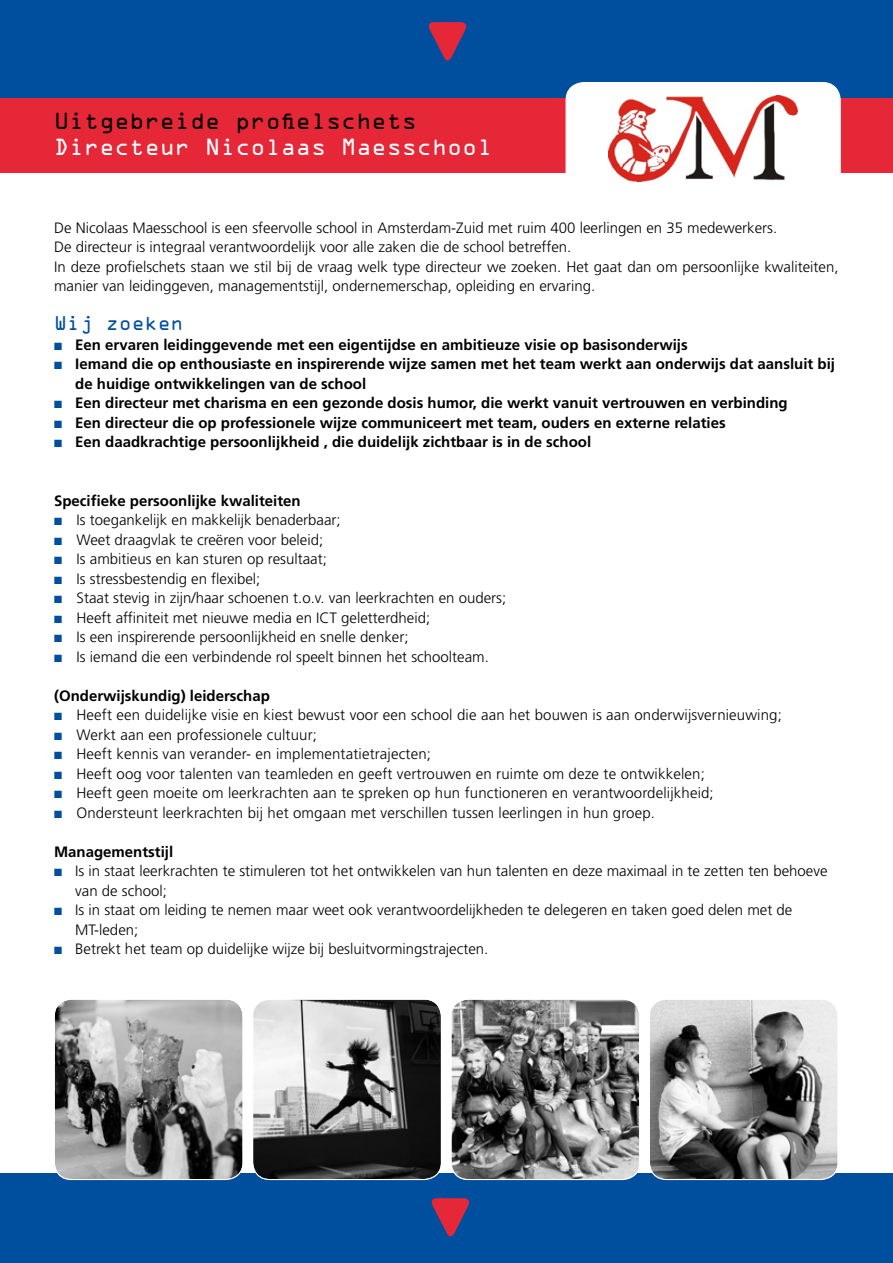
<style>
.page{position:relative;width:893px;height:1263px;background:#fff}
.page>*{position:absolute;margin:0;border:0;box-sizing:border-box;transform-origin:0 0}
.t1{font:21px "OCRA Std";color:#fff}
.t2{font:21px "OCRA Std";color:#000}
.t3{font:18px "OCRA Std";color:#004f9f}
.t4{font:300 15px/19.5px "Frutiger";color:#000}
.t5{font:700 15px/19.5px "Frutiger";color:#000}
.s1{color:#004f9f}
</style>
<div class="page">
<div style="left:0;top:98px;width:893px;height:74px;background:#e62737"></div>
<div style="left:0;top:0;width:893px;height:98px;background:#004f9f"></div>
<svg style="left:428px;top:22px;width:39px;height:39px"></svg>
<div style="left:0;top:1174px;width:893px;height:89px;background:#004f9f"></div>
<svg style="left:431px;top:1198px;width:39px;height:39px"></svg>
<div style="left:566px;top:83px;width:274px;height:111px;background:#fff;border-radius:18px"></div>
<div style="left:566px;top:82px;width:275px;height:112px;border:1px solid #fff;border-radius:18px"></div>
<img style="left:55px;top:1000px;width:188px;height:179px">
<div style="left:54px;top:998px;width:190px;height:182px;border:1px solid #fff;border-radius:17px"></div>
<img style="left:253px;top:1000px;width:188px;height:179px">
<div style="left:252px;top:998px;width:190px;height:182px;border:1px solid #fff;border-radius:17px"></div>
<img style="left:451px;top:1000px;width:188px;height:179px">
<div style="left:450px;top:998px;width:190px;height:182px;border:1px solid #fff;border-radius:17px"></div>
<img style="left:650px;top:1000px;width:188px;height:179px">
<div style="left:649px;top:998px;width:190px;height:182px;border:1px solid #fff;border-radius:17px"></div>
<img style="left:609px;top:95px;width:189px;height:86px">
<h1 class="t2" style="left:54px;top:112px;width:364px">Uitgebreide profielschets</h1>
<h1 class="t1" style="left:54px;top:137px;width:440px">Directeur Nicolaas Maesschool</h1>
<p class="t4" style="left:54px;top:218px;width:786px">De Nicolaas Maesschool is een sfeervolle school in Amsterdam-Zuid met ruim 400 leerlingen en 35 medewerkers.<br>De directeur is integraal verantwoordelijk voor alle zaken die de school betreffen.<br>In deze profielschets staan we stil bij de vraag welk type directeur we zoeken. Het gaat dan om persoonlijke kwaliteiten, manier van leidinggeven, managementstijl, ondernemerschap, opleiding en ervaring.</p>
<p class="t3" style="left:54px;top:315px;width:131px">Wij zoeken</p>
<p class="t5" style="left:54px;top:334px;width:635px"><span class="s1">■</span> Een ervaren leidinggevende met een eigentijdse en ambitieuze visie op basisonderwijs</p>
<p class="t5" style="left:75px;top:354px;width:761px;text-indent:-21px"><span class="s1">■</span> Iemand die op enthousiaste en inspirerende wijze samen met het team werkt aan onderwijs dat aansluit bij de huidige ontwikkelingen van de school</p>
<p class="t5" style="left:54px;top:393px;width:735px"><span class="s1">■</span> Een directeur met charisma en een gezonde dosis humor, die werkt vanuit vertrouwen en verbinding</p>
<p class="t5" style="left:54px;top:412px;width:673px"><span class="s1">■</span> Een directeur die op professionele wijze communiceert met team, ouders en externe relaties</p>
<p class="t5" style="left:54px;top:432px;width:539px"><span class="s1">■</span> Een daadkrachtige persoonlijkheid , die duidelijk zichtbaar is in de school</p>
<p class="t5" style="left:54px;top:490px;width:248px">Specifieke persoonlijke kwaliteiten</p>
<p class="t4" style="left:54px;top:510px;width:288px"><span class="s1">■</span> Is toegankelijk en makkelijk benaderbaar;</p>
<p class="t4" style="left:54px;top:530px;width:271px"><span class="s1">■</span> Weet draagvlak te creëren voor beleid;</p>
<p class="t4" style="left:54px;top:549px;width:274px"><span class="s1">■</span> Is ambitieus en kan sturen op resultaat;</p>
<p class="t4" style="left:54px;top:569px;width:208px"><span class="s1">■</span> Is stressbestendig en flexibel;</p>
<p class="t4" style="left:54px;top:588px;width:454px"><span class="s1">■</span> Staat stevig in zijn/haar schoenen t.o.v. van leerkrachten en ouders;</p>
<p class="t4" style="left:54px;top:608px;width:378px"><span class="s1">■</span> Heeft affiniteit met nieuwe media en ICT geletterdheid;</p>
<p class="t4" style="left:54px;top:627px;width:356px"><span class="s1">■</span> Is een inspirerende persoonlijkheid en snelle denker;</p>
<p class="t4" style="left:54px;top:647px;width:436px"><span class="s1">■</span> Is iemand die een verbindende rol speelt binnen het schoolteam.</p>
<p class="t5" style="left:54px;top:685px;width:217px">(Onderwijskundig) leiderschap</p>
<p class="t4" style="left:54px;top:705px;width:729px"><span class="s1">■</span> Heeft een duidelijke visie en kiest bewust voor een school die aan het bouwen is aan onderwijsvernieuwing;</p>
<p class="t4" style="left:54px;top:725px;width:265px"><span class="s1">■</span> Werkt aan een professionele cultuur;</p>
<p class="t4" style="left:54px;top:744px;width:378px"><span class="s1">■</span> Heeft kennis van verander- en implementatietrajecten;</p>
<p class="t4" style="left:54px;top:764px;width:652px"><span class="s1">■</span> Heeft oog voor talenten van teamleden en geeft vertrouwen en ruimte om deze te ontwikkelen;</p>
<p class="t4" style="left:54px;top:783px;width:661px"><span class="s1">■</span> Heeft geen moeite om leerkrachten aan te spreken op hun functioneren en verantwoordelijkheid;</p>
<p class="t4" style="left:54px;top:803px;width:603px"><span class="s1">■</span> Ondersteunt leerkrachten bij het omgaan met verschillen tussen leerlingen in hun groep.</p>
<p class="t5" style="left:54px;top:841px;width:121px">Managementstijl</p>
<p class="t4" style="left:75px;top:861px;width:754px;text-indent:-21px"><span class="s1">■</span> Is in staat leerkrachten te stimuleren tot het ontwikkelen van hun talenten en deze maximaal in te zetten ten behoeve van de school;</p>
<p class="t4" style="left:75px;top:900px;width:719px;text-indent:-21px"><span class="s1">■</span> Is in staat om leiding te nemen maar weet ook verantwoordelijkheden te delegeren en taken goed delen met de<br>MT-leden;</p>
<p class="t4" style="left:54px;top:939px;width:436px"><span class="s1">■</span> Betrekt het team op duidelijke wijze bij besluitvormingstrajecten.</p>
</div>
